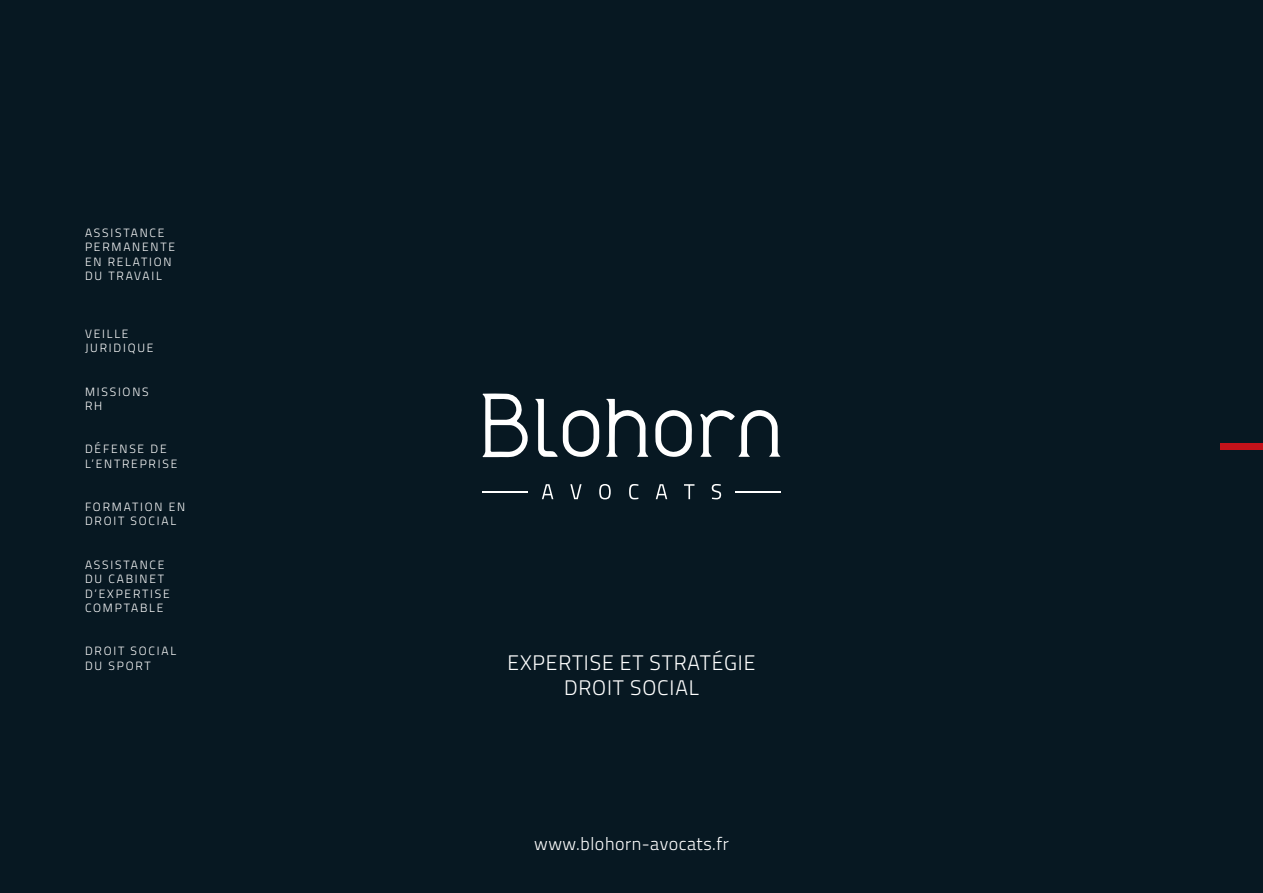
<style>
.page{position:relative;width:1263px;height:893px;background:#071822}
.page>*{position:absolute;margin:0;border:0;box-sizing:border-box;transform-origin:0 0}
.t1{font:300 21.15px "Titillium Web";letter-spacing:.04em;color:#fff}
.t2{font:300 18px "Titillium Web";letter-spacing:.03em;color:#fff}
.t3{font:300 12px "Titillium Web";letter-spacing:.15em;color:#fff}
</style>
<div class="page">
<svg style="left:482px;top:393px;width:46px;height:64px"></svg>
<svg style="left:606px;top:399px;width:42px;height:58px"></svg>
<svg style="left:655px;top:410px;width:37px;height:47px"></svg>
<svg style="left:700px;top:410px;width:80px;height:47px"></svg>
<svg style="left:535px;top:399px;width:64px;height:58px"></svg>
<svg style="left:542px;top:484px;width:11px;height:15px"></svg>
<svg style="left:570px;top:484px;width:11px;height:15px"></svg>
<svg style="left:599px;top:484px;width:12px;height:15px"></svg>
<svg style="left:629px;top:484px;width:9px;height:15px"></svg>
<svg style="left:656px;top:484px;width:11px;height:15px"></svg>
<svg style="left:684px;top:484px;width:10px;height:15px"></svg>
<svg style="left:712px;top:484px;width:9px;height:15px"></svg>
<hr style="left:483px;top:491px;width:45px;height:1px;background:#fff">
<hr style="left:735px;top:491px;width:45px;height:1px;background:#fff">
<div style="left:1220px;top:443px;width:43px;height:7px;background:#c4121a"></div>
<p class="t3" style="left:85px;top:224px;width:81px">ASSISTANCE</p>
<p class="t3" style="left:85px;top:238px;width:92px">PERMANENTE</p>
<p class="t3" style="left:85px;top:253px;width:88px">EN RELATION</p>
<p class="t3" style="left:85px;top:267px;width:78px">DU TRAVAIL</p>
<p class="t3" style="left:85px;top:325px;width:45px">VEILLE</p>
<p class="t3" style="left:85px;top:339px;width:70px">JURIDIQUE</p>
<p class="t3" style="left:85px;top:383px;width:65px">MISSIONS</p>
<p class="t3" style="left:85px;top:397px;width:19px">RH</p>
<p class="t3" style="left:85px;top:440px;width:83px">DÉFENSE DE</p>
<p class="t3" style="left:85px;top:455px;width:94px">L’ENTREPRISE</p>
<p class="t3" style="left:85px;top:498px;width:102px">FORMATION EN</p>
<p class="t3" style="left:85px;top:513px;width:93px">DROIT SOCIAL</p>
<p class="t3" style="left:85px;top:556px;width:81px">ASSISTANCE</p>
<p class="t3" style="left:85px;top:570px;width:81px">DU CABINET</p>
<p class="t3" style="left:85px;top:585px;width:86px">D’EXPERTISE</p>
<p class="t3" style="left:85px;top:599px;width:80px">COMPTABLE</p>
<p class="t3" style="left:85px;top:642px;width:93px">DROIT SOCIAL</p>
<p class="t3" style="left:85px;top:657px;width:67px">DU SPORT</p>
<p class="t1" style="left:507px;top:647px;width:249px">EXPERTISE ET STRATÉGIE</p>
<p class="t1" style="left:564px;top:672px;width:136px">DROIT SOCIAL</p>
<p class="t2" style="left:534px;top:831px;width:196px">www.blohorn-avocats.fr</p>
</div>
